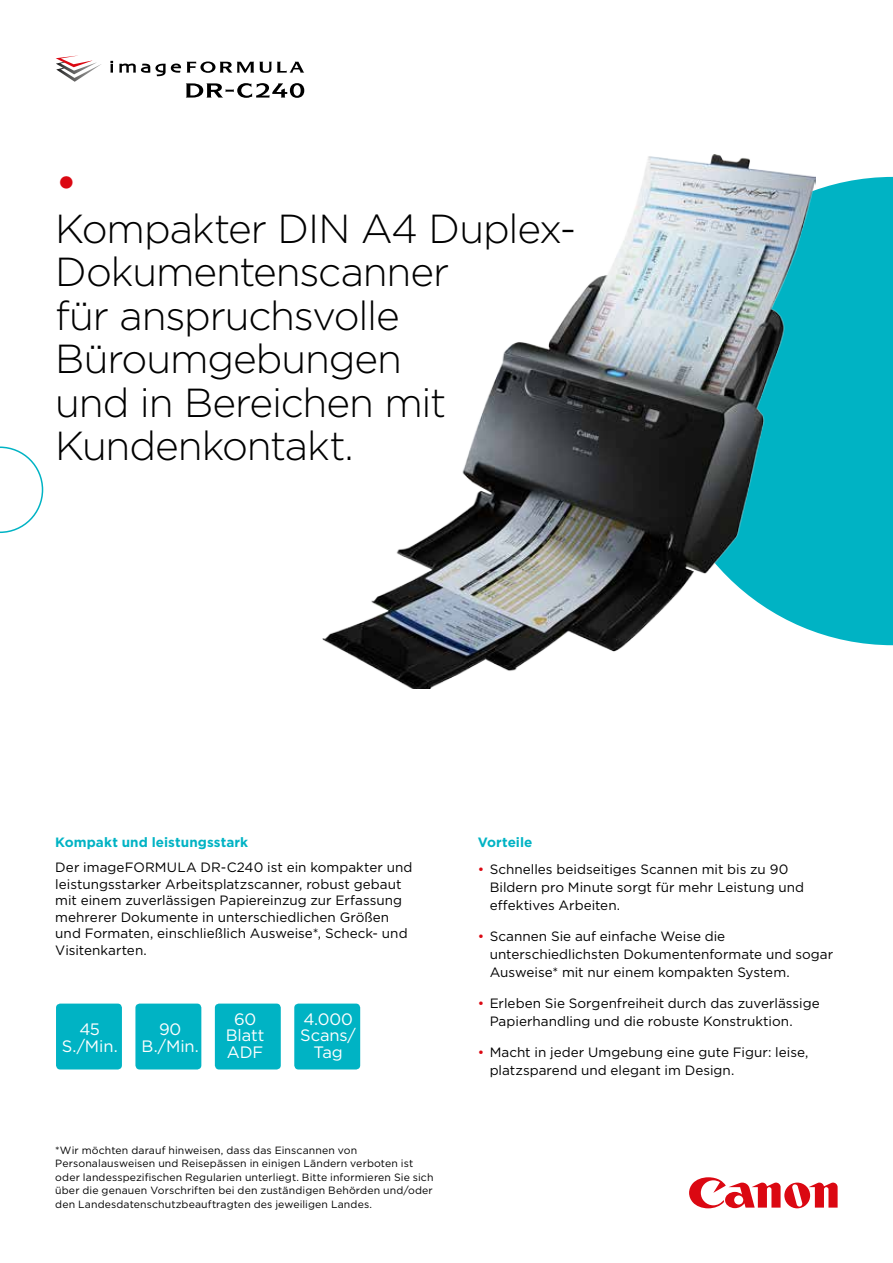
<style>
.page{position:relative;width:893px;height:1263px;background:#fff}
.page>*{position:absolute;margin:0;border:0;box-sizing:border-box;transform-origin:0 0}
.t1{font:47.25px "Gotham";color:#db0812}
.t2{font:300 40.5px/43.5px "Gotham";letter-spacing:-.025em;color:#000}
.t3{font:16.5px/16.5px "Gotham";letter-spacing:-.01em;color:#fff;text-align:center}
.t4{font:13.5px/18px "Gotham";color:#000}
.t5{font:700 13.5px "Gotham";letter-spacing:.005em;color:#00b3c4}
.t6{font:10.5px/13.5px "Gotham";letter-spacing:.01em;color:#000}
.s1{color:#db0812}
</style>
<div class="page">
<svg style="left:689px;top:1177px;width:149px;height:31px"></svg>
<div style="left:816px;top:177px;width:77px;height:468px;background:#00b3c4"></div>
<svg style="left:0;top:446px;width:43px;height:87px"></svg>
<img style="left:323px;top:154px;width:493px;height:535px">
<div style="left:135px;top:1003px;width:66px;height:66px;background:#00b3c4;border-radius:4px"></div>
<div style="left:215px;top:1003px;width:66px;height:66px;background:#00b3c4;border-radius:4px"></div>
<div style="left:294px;top:1003px;width:66px;height:66px;background:#00b3c4;border-radius:4px"></div>
<div style="left:56px;top:1003px;width:66px;height:66px;background:#00b3c4;border-radius:4px"></div>
<svg style="left:56px;top:62px;width:45px;height:20px"></svg>
<svg style="left:110px;top:61px;width:3px;height:12px"></svg>
<svg style="left:119px;top:62px;width:185px;height:14px"></svg>
<svg style="left:186px;top:83px;width:118px;height:15px"></svg>
<h1 class="t1" style="left:55px;top:152px;width:24px">•</h1>
<h2 class="t2" style="left:55px;top:206px;width:522px">Kompakter DIN A4 Duplex-<br>Dokumentenscanner<br>für anspruchsvolle<br>Büroumgebungen<br>und in Bereichen mit<br>Kundenkontakt.</h2>
<p class="t5" style="left:55px;top:833px;width:194px">Kompakt und leistungsstark</p>
<p class="t4" style="left:55px;top:859px;width:359px;line-height:16.5px">Der imageFORMULA DR-C240 ist ein kompakter und leistungsstarker Arbeitsplatzscanner, robust gebaut mit einem zuverlässigen Papiereinzug zur Erfassung mehrerer Dokumente in unterschiedlichen Größen und Formaten, einschließlich Ausweise*, Scheck- und Visitenkarten.</p>
<p class="t3" style="left:62px;top:1021px;width:58px">45<br>S./Min.</p>
<p class="t3" style="left:141px;top:1021px;width:59px">90<br>B./Min.</p>
<p class="t3" style="left:226px;top:1010px;width:40px">60<br>Blatt<br>ADF</p>
<p class="t3" style="left:300px;top:1010px;width:57px">4.000<br>Scans/<br>Tag</p>
<p class="t6" style="left:55px;top:1143px;width:380px">*Wir möchten darauf hinweisen, dass das Einscannen von Personalausweisen und Reisepässen in einigen Ländern verboten ist oder landesspezifischen Regularien unterliegt. Bitte informieren Sie sich über die genauen Vorschriften bei den zuständigen Behörden und/oder den Landesdatenschutzbeauftragten des jeweiligen Landes.</p>
<p class="t5" style="left:478px;top:833px;width:56px">Vorteile</p>
<p class="t4" style="left:490px;top:860px;width:316px;text-indent:-12px"><span class="s1">•</span> Schnelles beidseitiges Scannen mit bis zu 90<br>Bildern pro Minute sorgt für mehr Leistung und effektives Arbeiten.</p>
<p class="t4" style="left:490px;top:927px;width:345px;text-indent:-12px"><span class="s1">•</span> Scannen Sie auf einfache Weise die unterschiedlichsten Dokumentenformate und sogar<br>Ausweise* mit nur einem kompakten System.</p>
<p class="t4" style="left:490px;top:994px;width:331px;text-indent:-12px"><span class="s1">•</span> Erleben Sie Sorgenfreiheit durch das zuverlässige<br>Papierhandling und die robuste Konstruktion.</p>
<p class="t4" style="left:490px;top:1043px;width:320px;text-indent:-12px"><span class="s1">•</span> Macht in jeder Umgebung eine gute Figur: leise, platzsparend und elegant im Design.</p>
</div>
